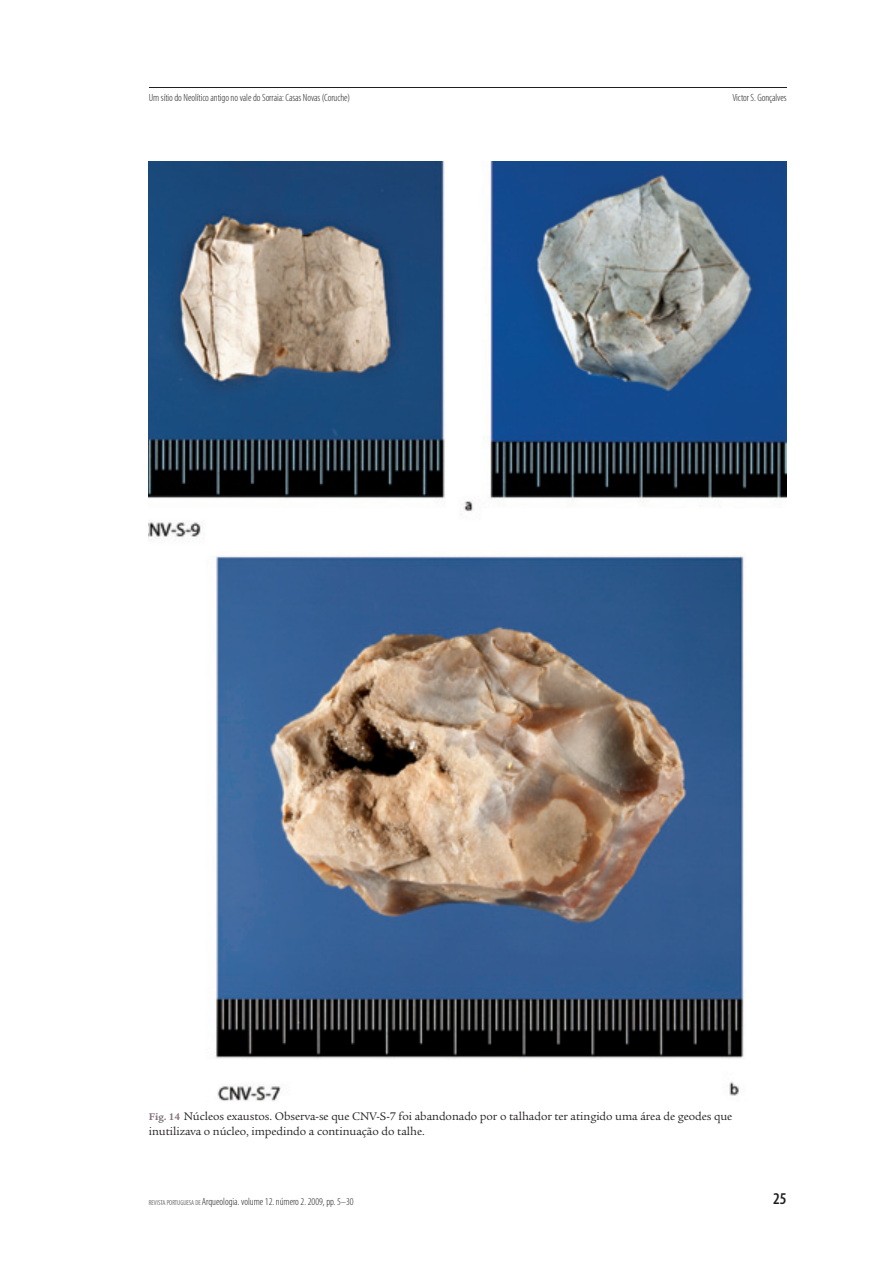
<style>
.page{position:relative;width:893px;height:1263px;background:#fff}
.page>*{position:absolute;margin:0;border:0;box-sizing:border-box;transform-origin:0 0}
.t1{font:600 condensed 16.5px "Myriad Pro";color:#231f20}
.t2{font:12px/15px "Legacy Serif";letter-spacing:-.005em;color:#231f20}
.t3{font:300 condensed 10.5px "Myriad Pro";letter-spacing:-.005em;color:#231f20}
.s1{font-weight:700;font-size:10.5px;color:#80717a}
.s2{font-size:7.2px}
</style>
<div class="page">
<hr style="left:149px;top:88px;width:638px;height:1px;background:#231f20">
<img style="left:149px;top:162px;width:638px;height:939px">
<p class="t3" style="left:149px;top:92px;width:203px">Um sítio do Neolítico antigo no vale do Sorraia: Casas Novas (Coruche)</p>
<p class="t3" style="left:732px;top:92px;width:56px">Victor S. Gonçalves</p>
<p class="t2" style="left:149px;top:1109px;width:585px"><span class="s1">Fig. 14</span> Núcleos exaustos. observa‑se que CNV‑S‑7 foi abandonado por o talhador ter atingido uma área de geodes que inutilizava o núcleo, impedindo a continuação do talhe.</p>
<p class="t3" style="left:149px;top:1195px;width:206px"><span class="s2">REVISTA PORTUGUESA DE</span> Arqueologia. volume 12. número 2. 2009, pp. 5–30</p>
<h1 class="t1" style="left:773px;top:1190px;width:15px">25</h1>
</div>
